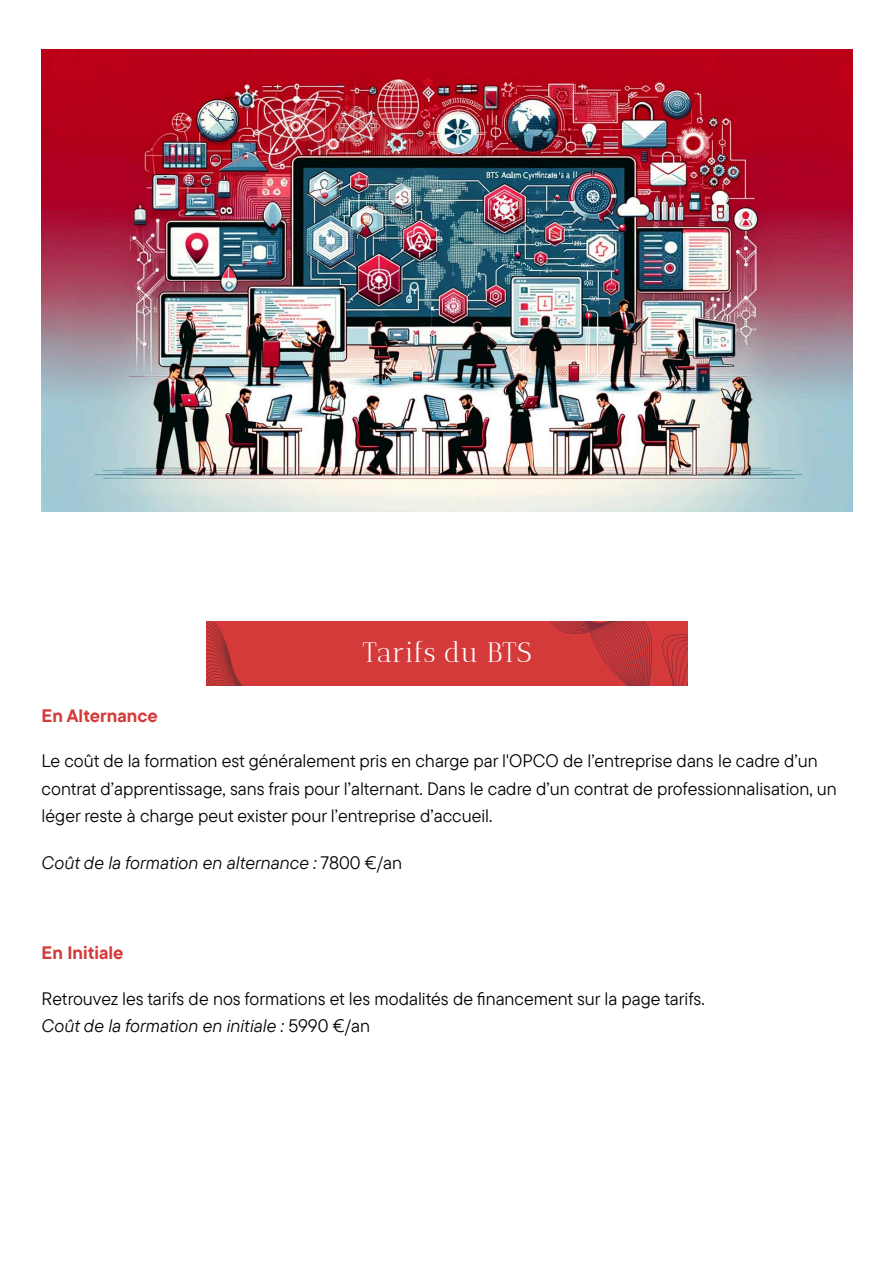
<style>
.page{position:relative;width:894px;height:1263px;background:#fff}
.page>*{position:absolute;margin:0;border:0;box-sizing:border-box;transform-origin:0 0}
.t1{font:28.05px "Antic Didone";color:#fff}
.t2{font:18px/27.6px "TT Commons Pro";color:#000}
.t3{font:italic 18px "TT Commons Pro";color:#000}
.t4{font:700 18px "TT Commons Pro";color:#d43a3a}
.s1{font-style:normal}
.s2{font-style:italic}
</style>
<div class="page">
<img style="left:42px;top:50px;width:810px;height:462px">
<div style="left:206px;top:621px;width:481px;height:64px;background:#d43a3a"></div>
<svg style="left:206px;top:621px;width:36px;height:64px"></svg>
<svg style="left:550px;top:621px;width:137px;height:64px"></svg>
<p class="t1" style="left:362px;top:635px;width:171px">Tarifs du BTS</p>
<h1 class="t4" style="left:42px;top:704px;width:118px">En Alternance</h1>
<p class="t2" style="left:42px;top:747px;width:796px">Le coût de la formation est généralement pris en charge par l'OPCO de l’entreprise dans le cadre d’un contrat d’apprentissage, sans frais pour l’alternant. Dans le cadre d’un contrat de professionnalisation, un léger reste à charge peut exister pour l’entreprise d’accueil.</p>
<p class="t3" style="left:42px;top:851px;width:362px">Coût de la formation en alternance : <span class="s1">7800 €/an</span></p>
<h1 class="t4" style="left:42px;top:941px;width:83px">En Initiale</h1>
<p class="t2" style="left:42px;top:984px;width:664px;line-height:27px">Retrouvez les tarifs de nos formations et les modalités de fi nancement sur la page tarifs.<br><span class="s2">Coût de la formation en initiale :</span> 5990 €/an</p>
</div>
